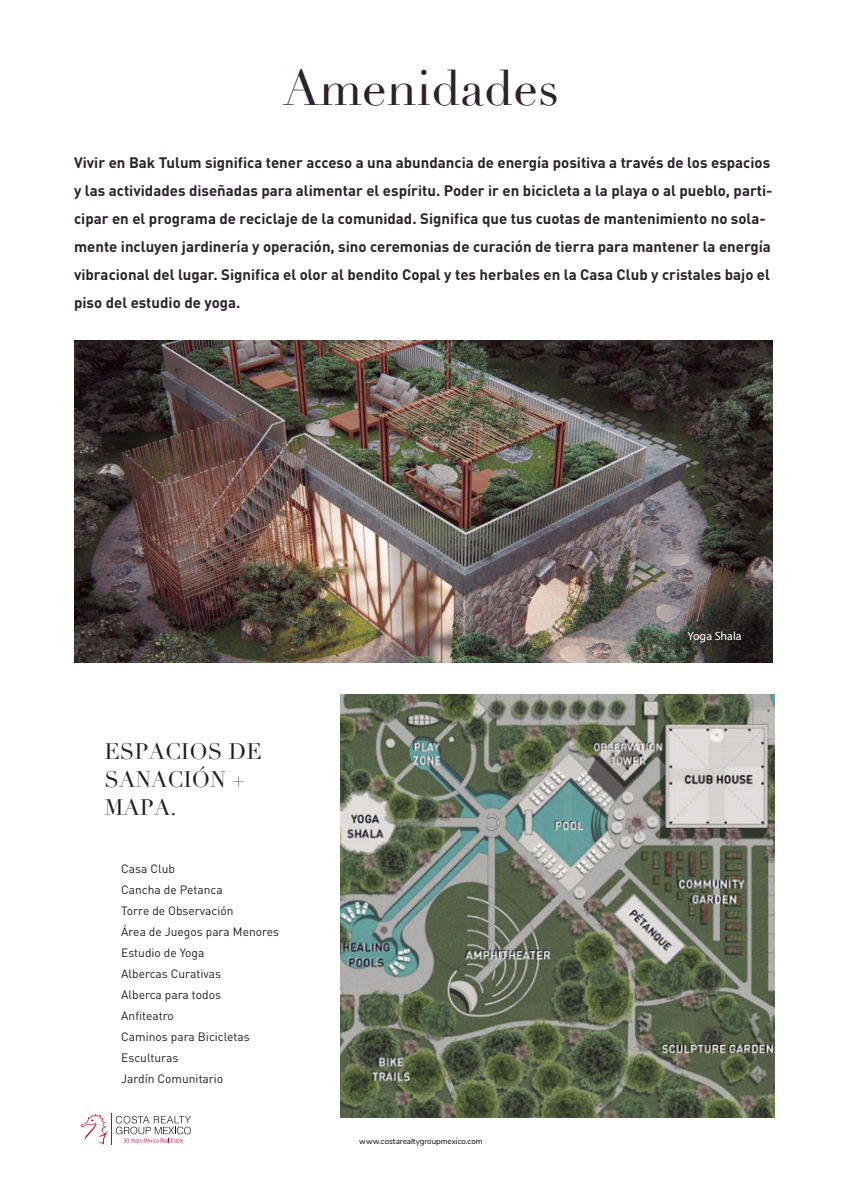
<style>
.page{position:relative;width:842px;height:1191px;background:#fff}
.page>*{position:absolute;margin:0;border:0;box-sizing:border-box;transform-origin:0 0}
.t1{font:49.2px "Didot";color:#2b222a}
.t2{font:22px/28px "Didot";color:#1d201a}
.t3{font:700 15px/28px "DIN Pro";color:#2b222a}
.t4{font:12px/21px "DIN Pro";color:#1d201a}
.t5{font:12px "Myriad Pro";color:#fff}
.t6{font:8px "Nunito Sans";color:#040505}
</style>
<div class="page">
<img style="left:74px;top:340px;width:698px;height:323px">
<img style="left:340px;top:694px;width:434px;height:423px">
<svg style="left:80px;top:1113px;width:28px;height:31px"></svg>
<hr style="left:112px;top:1113px;width:1px;height:31px;background:#c10230">
<svg style="left:116px;top:1115px;width:75px;height:27px"></svg>
<h1 class="t1" style="left:283px;top:58px;width:277px">Amenidades</h1>
<p class="t3" style="left:74px;top:147px;width:700px">Vivir en Bak Tulum significa tener acceso a una abundancia de energía positiva a través de los espacios y las actividades diseñadas para alimentar el espíritu. Poder ir en bicicleta a la playa o al pueblo, parti&shy;cipar en el programa de reciclaje de la comunidad. Significa que tus cuotas de mantenimiento no sola&shy;mente incluyen jardinería y operación, sino ceremonias de curación de tierra para mantener la energía vibracional del lugar. Significa el olor al bendito Copal y tes herbales en la Casa Club y cristales bajo el piso del estudio de yoga.</p>
<h2 class="t2" style="left:104px;top:738px;width:159px">ESPACIOS DE<br>SANACIÓN +<br>MAPA.</h2>
<p class="t4" style="left:121px;top:857px;width:159px">Casa Club<br>Cancha de Petanca<br>Torre de Observación<br>Área de Juegos para Menores<br>Estudio de Yoga<br>Albercas Curativas<br>Alberca para todos<br>Anfiteatro<br>Caminos para Bicicletas<br>Esculturas<br>Jardín Comunitario</p>
<p class="t6" style="left:359px;top:1135px;width:125px">www.costarealtygroupmexico.com</p>
<p class="t5" style="left:687px;top:629px;width:56px">Yoga Shala</p>
</div>
